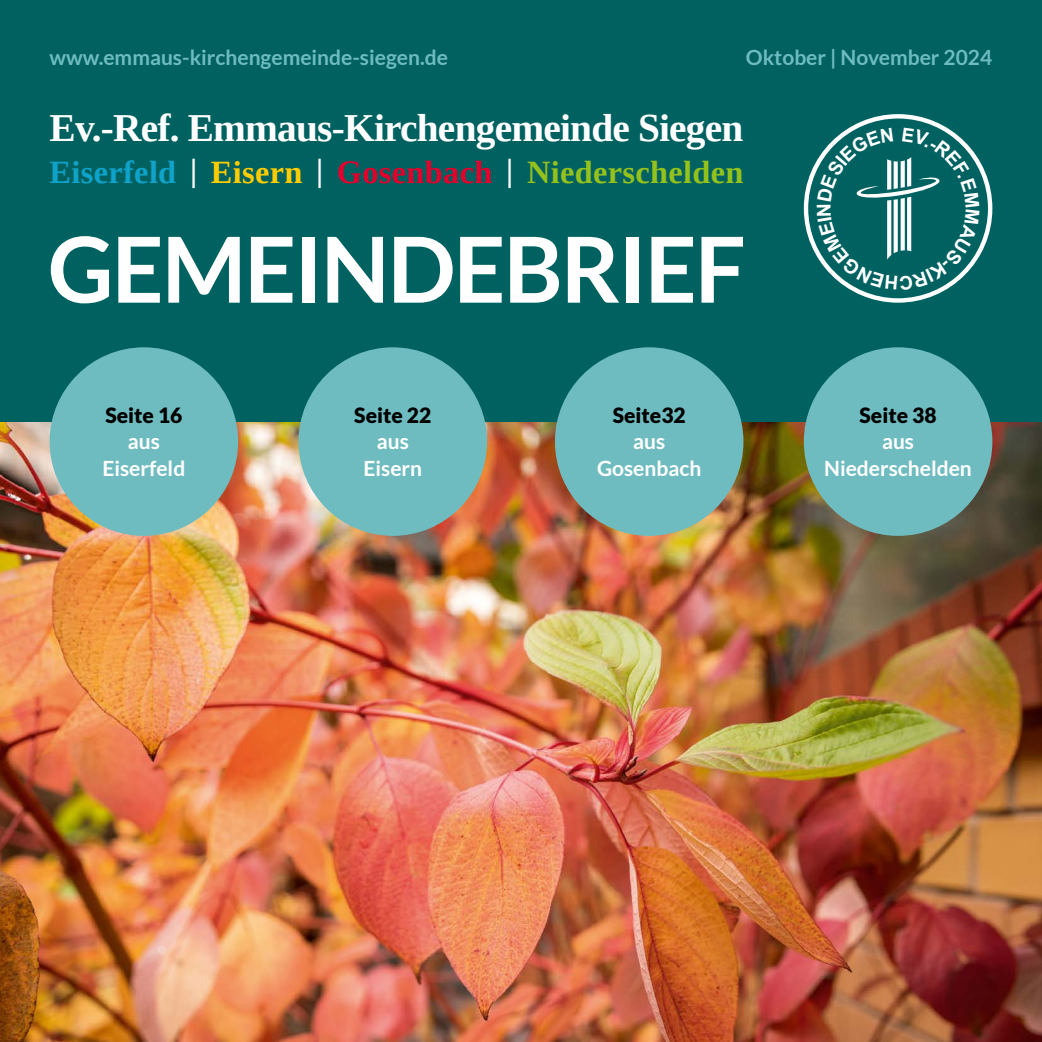
<style>
.page{position:relative;width:1042px;height:1042px;background:#fff}
.page>*{position:absolute;margin:0;border:0;box-sizing:border-box;transform-origin:0 0}
.t1{font:700 91px "Lato";letter-spacing:-.025em;color:#fff}
.t2{font:700 39.38px "Tinos";letter-spacing:-.02em;color:#fff}
.t3{font:700 32.38px "Tinos";letter-spacing:.01em;color:#94c11c}
.t4{font:700 21px "Lato";color:#6fbcc0}
.t5{font:700 21px/26.2px "Lato";color:#fff;text-align:center}
.t6{font:900 21px "Lato";color:#000}
.s1{color:#0fa3c9}
.s2{color:#fff}
.s3{color:#fc0}
.s4{color:#e4002c}
</style>
<div class="page">
<img style="left:0;top:422px;width:1042px;height:620px">
<div style="left:0;top:0;width:1042px;height:422px;background:#006161"></div>
<div style="left:50px;top:347px;width:188px;height:189px;background:#6fbcc0;border-radius:50%"></div>
<div style="left:804px;top:347px;width:188px;height:189px;background:#6fbcc0;border-radius:50%"></div>
<div style="left:298px;top:347px;width:189px;height:189px;background:#6fbcc0;border-radius:50%"></div>
<div style="left:555px;top:347px;width:188px;height:189px;background:#6fbcc0;border-radius:50%"></div>
<div style="left:804px;top:114px;width:188px;height:189px;border:4px solid #fff;border-radius:50%"></div>
<svg style="left:817px;top:127px;width:162px;height:163px"></svg>
<p class="t4" style="left:50px;top:45px;width:400px">www.emmaus-kirchengemeinde-siegen.de</p>
<p class="t4" style="left:746px;top:45px;width:248px">Oktober | November 2024</p>
<h2 class="t2" style="left:50px;top:101px;width:695px">Ev.-Ref. Emmaus-Kirchengemeinde Siegen</h2>
<h3 class="t3" style="left:50px;top:150px;width:695px"><span class="s1">Eiserfeld</span> <span class="s2">|</span> <span class="s3">Eisern</span> <span class="s2">|</span> <span class="s4">Gosenbach</span> <span class="s2">|</span> Niederschelden</h3>
<h1 class="t1" style="left:48px;top:217px;width:699px">GEMEINDEBRIEF</h1>
<p class="t6" style="left:105px;top:403px;width:79px">Seite 16</p>
<p class="t5" style="left:102px;top:428px;width:84px">aus<br>Eiserfeld</p>
<p class="t6" style="left:354px;top:403px;width:79px">Seite 22</p>
<p class="t5" style="left:363px;top:428px;width:60px">aus<br>Eisern</p>
<p class="t6" style="left:613px;top:403px;width:74px">Seite32</p>
<p class="t5" style="left:597px;top:428px;width:106px">aus<br>Gosenbach</p>
<p class="t6" style="left:859px;top:403px;width:79px">Seite 38</p>
<p class="t5" style="left:824px;top:428px;width:149px">aus<br>Niederschelden</p>
</div>
